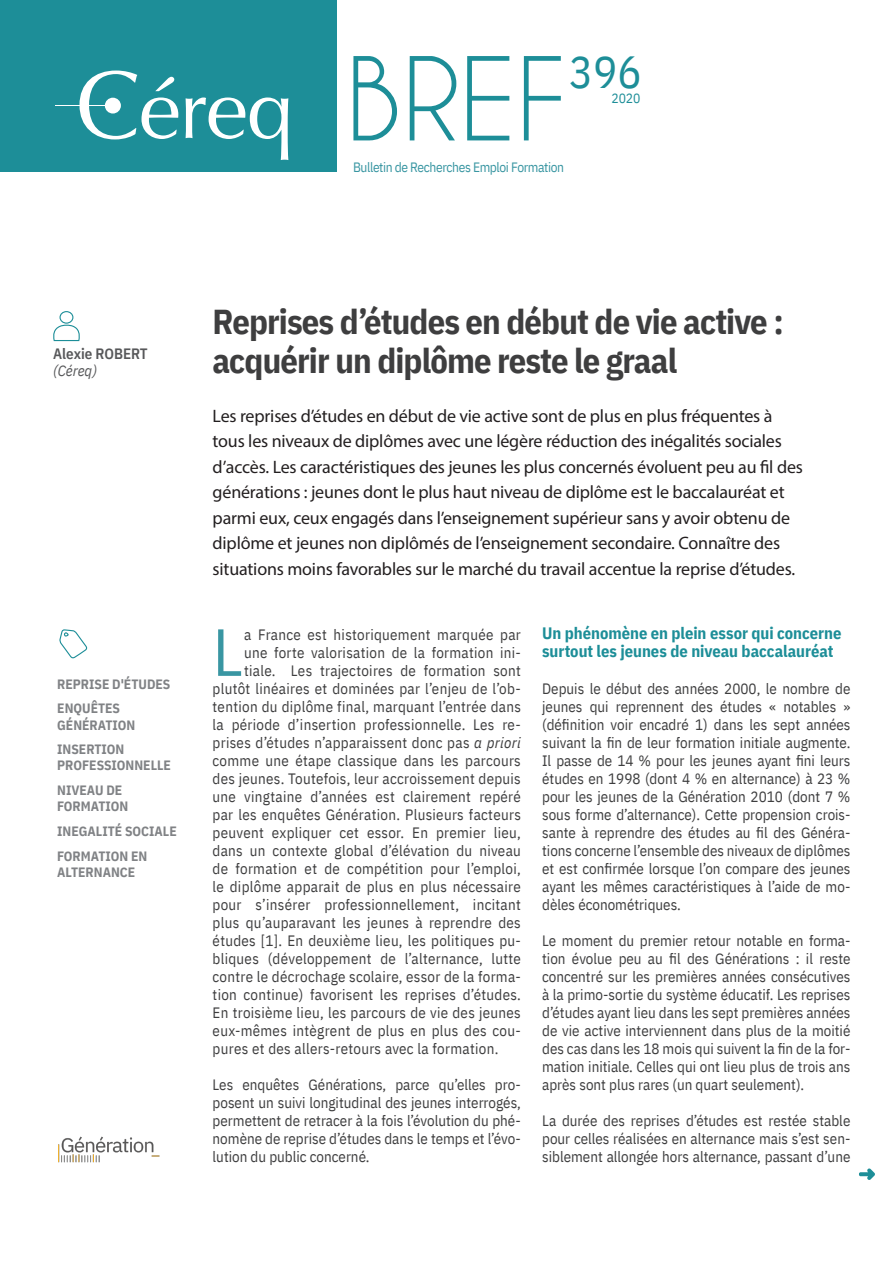
<style>
.page{position:relative;width:893px;height:1263px;background:#fff}
.page>*{position:absolute;margin:0;border:0;box-sizing:border-box;transform-origin:0 0}
.t1{font:108px "Caviar Dreams";color:#1d8e98}
.TEXTE{font:66.6px "IBM Plex Sans Cond";color:#3996a2}
.t2{font:45px "IBM Plex Sans Cond";color:#1d8e98}
.t3{font:700 34.5px/39px "IBM Plex Sans Cond";letter-spacing:-.025em;color:#3e3e3f}
.CHAPO{font:18px/25.5px "Myriad Pro";letter-spacing:-.01em;color:#231f20}
.INTERTITRES{font:700 16.5px/18px "IBM Plex Sans Cond";color:#1d8e98}
.TEXTE-2{font:15px/18px "IBM Plex Sans Cond";letter-spacing:.02em;color:#3e3e3f;text-align:justify}
.t4{font:600 15px "IBM Plex Sans Cond";color:#57585a}
.AUTEUR{font:italic 15px "IBM Plex Sans Cond";letter-spacing:-.005em;color:#57585a}
.Default{font:700 13.5px/16.2px "IBM Plex Sans Cond";color:#808285}
.t5{font:13.5px "IBM Plex Sans Cond";letter-spacing:-.03em;color:#3996a2}
.t6{font:13.5px "IBM Plex Sans Cond";color:#1d8e98}
.s1{font-style:italic}
</style>
<div class="page">
<div style="left:59px;top:311px;width:14px;height:13px;border:1px solid #1d8e98;border-radius:50%"></div>
<svg style="left:53px;top:323px;width:27px;height:19px"></svg>
<svg style="left:59px;top:629px;width:29px;height:30px"></svg>
<svg style="left:859px;top:1168px;width:16px;height:12px"></svg>
<div style="left:0;top:0;width:336px;height:172px;background:#1d8e98"></div>
<hr style="left:55px;top:105px;width:63px;height:1px;background:#fff">
<svg style="left:79px;top:71px;width:99px;height:68px"></svg>
<svg style="left:186px;top:97px;width:102px;height:63px"></svg>
<div style="left:105px;top:98px;width:16px;height:16px;background:#fff;border-radius:50%"></div>
<img style="left:58px;top:1136px;width:102px;height:27px">
<p class="t1" style="left:346px;top:35px;width:223px">BREF</p>
<p class="t2" style="left:569px;top:37px;width:74px">396</p>
<p class="t6" style="left:611px;top:88px;width:31px">2020</p>
<p class="t5" style="left:353px;top:157px;width:213px">Bulletin de Recherches Emploi Formation</p>
<p class="t4" style="left:53px;top:342px;width:96px">Alexie ROBERT</p>
<p class="AUTEUR" style="left:53px;top:359px;width:45px">(Céreq)</p>
<p class="Default" style="left:57px;top:675px;width:115px">REPRISE D'ÉTUDES</p>
<p class="Default" style="left:57px;top:699px;width:80px">ENQUÊTES<br>GÉNÉRATION</p>
<p class="Default" style="left:57px;top:740px;width:115px">INSERTION<br>PROFESSIONNELLE</p>
<p class="Default" style="left:57px;top:781px;width:73px">NIVEAU DE<br>FORMATION</p>
<p class="Default" style="left:57px;top:822px;width:121px">INEGALITÉ SOCIALE</p>
<p class="Default" style="left:57px;top:847px;width:92px">FORMATION EN<br>ALTERNANCE</p>
<p class="t3" style="left:212px;top:300px;width:573px">Reprises d’études en début de vie active : acquérir un diplôme reste le graal</p>
<p class="CHAPO" style="left:213px;top:403px;width:592px">Les reprises d’études en début de vie active sont de plus en plus fréquentes à tous les niveaux de diplômes avec une légère réduction des inégalités sociales d’accès. Les caractéristiques des jeunes les plus concernés évoluent peu au fil des générations : jeunes dont le plus haut niveau de diplôme est le baccalauréat et parmi eux, ceux engagés dans l’enseignement supérieur sans y avoir obtenu de diplôme et jeunes non diplômés de l’enseignement secondaire. Connaître des situations moins favorables sur le marché du travail accentue la reprise d’études.</p>
<p class="TEXTE" style="left:213px;top:601px;width:32px">L</p>
<p class="TEXTE-2" style="left:244px;top:624px;width:278px">a France est historiquement marquée par</p>
<p class="TEXTE-2" style="left:244px;top:642px;width:278px">une forte valorisation de la formation ini-</p>
<p class="TEXTE-2" style="left:244px;top:660px;width:278px">tiale. Les trajectoires de formation sont</p>
<p class="TEXTE-2" style="left:213px;top:678px;width:310px">plutôt linéaires et dominées par l’enjeu de l’ob-</p>
<p class="TEXTE-2" style="left:213px;top:696px;width:310px">tention du diplôme final, marquant l’entrée dans</p>
<p class="TEXTE-2" style="left:213px;top:714px;width:310px">la période d’insertion professionnelle. Les re-</p>
<p class="TEXTE-2" style="left:213px;top:732px;width:310px">prises d’études n’apparaissent donc pas <span class="s1">a priori</span></p>
<p class="TEXTE-2" style="left:213px;top:750px;width:310px">comme une étape classique dans les parcours</p>
<p class="TEXTE-2" style="left:213px;top:768px;width:310px">des jeunes. Toutefois, leur accroissement depuis</p>
<p class="TEXTE-2" style="left:213px;top:786px;width:310px">une vingtaine d’années est clairement repéré</p>
<p class="TEXTE-2" style="left:213px;top:804px;width:310px">par les enquêtes Génération. Plusieurs facteurs</p>
<p class="TEXTE-2" style="left:213px;top:822px;width:310px">peuvent expliquer cet essor. En premier lieu,</p>
<p class="TEXTE-2" style="left:213px;top:840px;width:310px">dans un contexte global d’élévation du niveau</p>
<p class="TEXTE-2" style="left:213px;top:858px;width:310px">de formation et de compétition pour l’emploi,</p>
<p class="TEXTE-2" style="left:213px;top:876px;width:310px">le diplôme apparait de plus en plus nécessaire</p>
<p class="TEXTE-2" style="left:213px;top:894px;width:310px">pour s’insérer professionnellement, incitant</p>
<p class="TEXTE-2" style="left:213px;top:912px;width:310px">plus qu’auparavant les jeunes à reprendre des</p>
<p class="TEXTE-2" style="left:213px;top:930px;width:310px">études [1]. En deuxième lieu, les politiques pu-</p>
<p class="TEXTE-2" style="left:213px;top:948px;width:310px">bliques (développement de l’alternance, lutte</p>
<p class="TEXTE-2" style="left:213px;top:966px;width:310px">contre le décrochage scolaire, essor de la forma-</p>
<p class="TEXTE-2" style="left:213px;top:984px;width:310px">tion continue) favorisent les reprises d’études.</p>
<p class="TEXTE-2" style="left:213px;top:1002px;width:310px">En troisième lieu, les parcours de vie des jeunes</p>
<p class="TEXTE-2" style="left:213px;top:1020px;width:310px">eux-mêmes intègrent de plus en plus des cou-</p>
<p class="TEXTE-2" style="left:213px;top:1038px;width:287px">pures et des allers-retours avec la formation.</p>
<p class="TEXTE-2" style="left:213px;top:1074px;width:310px">Les enquêtes Générations, parce qu’elles pro&shy;posent un suivi longitudinal des jeunes interrogés, permettent de retracer à la fois l’évolution du phé&shy;nomène de reprise d’études dans le temps et l’évo&shy;lution du public concerné.</p>
<p class="INTERTITRES" style="left:542px;top:623px;width:301px">Un phénomène en plein essor qui concerne surtout les jeunes de niveau baccalauréat</p>
<p class="TEXTE-2" style="left:542px;top:678px;width:310px">Depuis le début des années 2000, le nombre de jeunes qui reprennent des études « notables » (définition voir encadré 1) dans les sept années suivant la fin de leur formation initiale augmente.<br>Il passe de 14 % pour les jeunes ayant fini leurs études en 1998 (dont 4 % en alternance) à 23 % pour les jeunes de la Génération 2010 (dont 7 % sous forme d’alternance). Cette propension crois&shy;sante à reprendre des études au fil des Généra&shy;tions concerne l’ensemble des niveaux de diplômes et est confirmée lorsque l’on compare des jeunes ayant les mêmes caractéristiques à l’aide de mo&shy;dèles économétriques.</p>
<p class="TEXTE-2" style="left:542px;top:930px;width:310px">Le moment du premier retour notable en forma&shy;tion évolue peu au fil des Générations : il reste concentré sur les premières années consécutives à la primo-sortie du système éducatif. Les reprises d’études ayant lieu dans les sept premières années de vie active interviennent dans plus de la moitié des cas dans les 18 mois qui suivent la fin de la for&shy;mation initiale. Celles qui ont lieu plus de trois ans après sont plus rares (un quart seulement).</p>
<p class="TEXTE-2" style="left:542px;top:1110px;width:310px">La durée des reprises d’études est restée stable pour celles réalisées en alternance mais s’est sen&shy;siblement allongée hors alternance, passant d’une</p>
</div>
